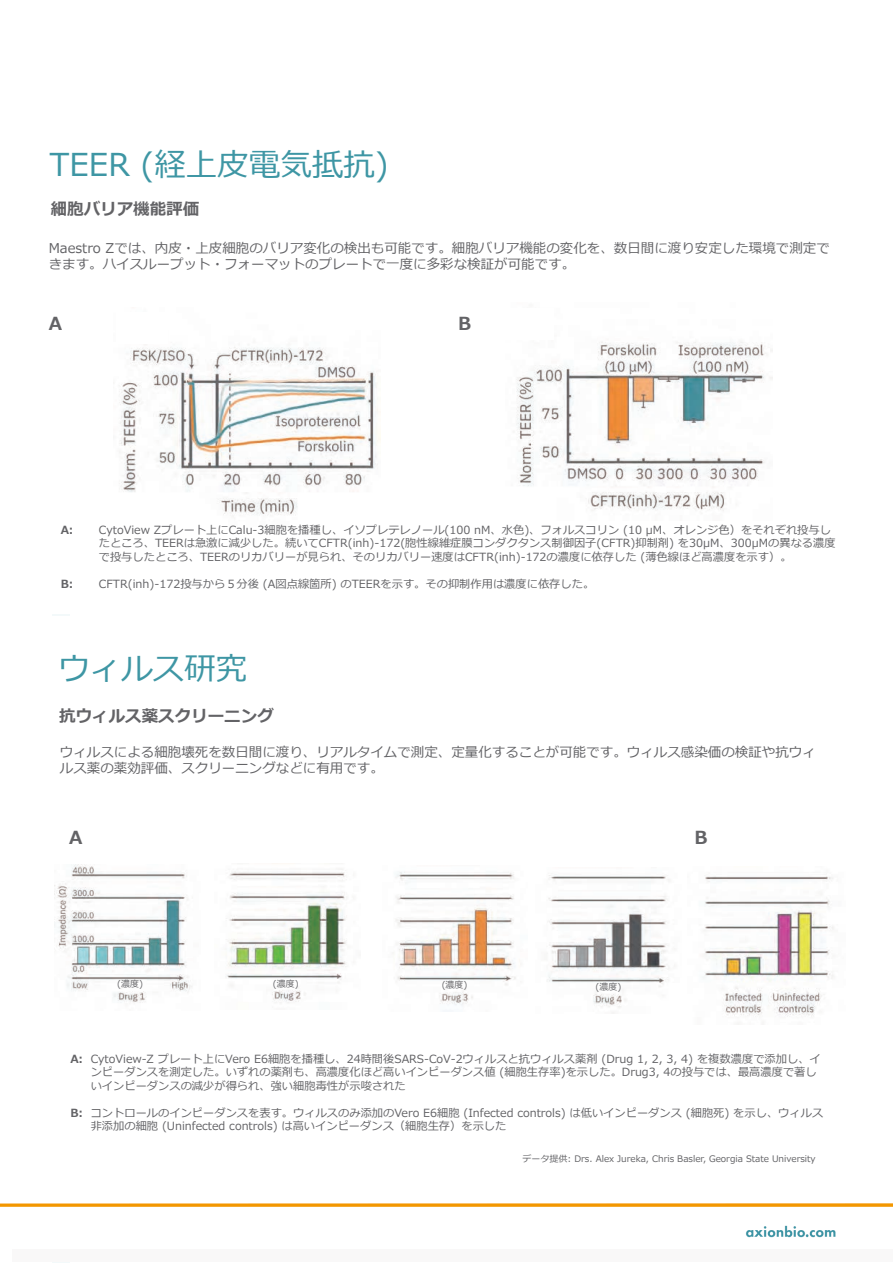
<style>
.page{position:relative;width:893px;height:1263px;background:#fff}
.page>*{position:absolute;margin:0;border:0;box-sizing:border-box;transform-origin:0 0}
.t1{font:31.5px "Meiryo";color:#3e96a4}
.t2{font:700 16.5px "Meiryo";color:#636366}
.t3{font:13.5px/16.2px "Meiryo";color:#636366}
.t4{font:11.25px/13.5px "Meiryo";color:#636366}
.t5{font:700 11.25px "Meiryo";color:#636366}
.t6{font:9px "Meiryo";color:#636366}
</style>
<div class="page">
<svg style="left:52px;top:1262px;width:18px;height:1px"></svg>
<div style="left:13px;top:1249px;width:880px;height:12px;background:#f9f8f8"></div>
<img style="left:0;top:1203px;width:893px;height:35px">
<svg style="left:52px;top:614px;width:18px;height:2px"></svg>
<img style="left:119px;top:347px;width:262px;height:170px">
<img style="left:517px;top:342px;width:256px;height:169px">
<img style="left:54px;top:864px;width:138px;height:139px">
<img style="left:226px;top:869px;width:121px;height:134px">
<img style="left:393px;top:872px;width:123px;height:133px">
<img style="left:547px;top:875px;width:123px;height:138px">
<img style="left:703px;top:876px;width:131px;height:148px">
<h1 class="t1" style="left:49px;top:143px;width:341px">TEER (経上皮電気抵抗)</h1>
<h2 class="t2" style="left:51px;top:198px;width:150px">細胞バリア機能評価</h2>
<p class="t3" style="left:49px;top:241px;width:783px">Maestro Zでは、内皮・上皮細胞のバリア変化の検出も可能です。細胞バリア機能の変化を、数日間に渡り安定した環境で測定できます。ハイスループット・フォーマットのプレートで一度に多彩な検証が可能です。</p>
<p class="t5" style="left:61px;top:522px;width:14px">A:</p>
<p class="t5" style="left:61px;top:576px;width:14px">B:</p>
<p class="t4" style="left:99px;top:523px;width:738px">CytoView Zプレート上にCalu-3細胞を播種し、イソプレテレノール(100 nM、水色)、フォルスコリン (10 μM、オレンジ色）をそれぞれ投与したところ、TEERは急激に減少した。続いてCFTR(inh)-172(胞性線維症膜コンダクタンス制御因子(CFTR)抑制剤) を30μM、300μMの異なる濃度で投与したところ、TEERのリカバリーが見られ、そのリカバリー速度はCFTR(inh)-172の濃度に依存した (薄色線ほど高濃度を示す）。</p>
<p class="t4" style="left:99px;top:577px;width:497px">CFTR(inh)-172投与から５分後 (A図点線箇所) のTEERを示す。その抑制作用は濃度に依存した。</p>
<h1 class="t1" style="left:58px;top:646px;width:190px">ウィルス研究</h1>
<h2 class="t2" style="left:59px;top:704px;width:216px">抗ウィルス薬スクリーニング</h2>
<p class="t3" style="left:60px;top:745px;width:757px">ウィルスによる細胞壊死を数日間に渡り、リアルタイムで測定、定量化することが可能です。ウィルス感染価の検証や抗ウィルス薬の薬効評価、スクリーニングなどに有用です。</p>
<p class="t6" style="left:117px;top:977px;width:27px">(濃度)</p>
<p class="t6" style="left:273px;top:977px;width:27px">(濃度)</p>
<p class="t6" style="left:442px;top:979px;width:27px">(濃度)</p>
<p class="t6" style="left:596px;top:981px;width:27px">(濃度)</p>
<p class="t5" style="left:70px;top:1051px;width:14px">A:</p>
<p class="t5" style="left:70px;top:1105px;width:14px">B:</p>
<p class="t4" style="left:91px;top:1052px;width:732px">CytoView-Z プレート上にVero E6細胞を播種し、24時間後SARS-CoV-2ウィルスと抗ウィルス薬剤 (Drug 1, 2, 3, 4) を複数濃度で添加し、インピーダンスを測定した。いずれの薬剤も、高濃度化ほど高いインピーダンス値 (細胞生存率)を示した。Drug3, 4の投与では、最高濃度で著しいインピーダンスの減少が得られ、強い細胞毒性が示唆された</p>
<p class="t4" style="left:91px;top:1106px;width:734px">コントロールのインピーダンスを表す。ウィルスのみ添加のVero E6細胞 (Infected controls) は低いインピーダンス (細胞死) を示し、ウィルス非添加の細胞 (Uninfected controls) は高いインピーダンス（細胞生存）を示した</p>
<p class="t6" style="left:523px;top:1152px;width:295px">データ提供: Drs. Alex Jureka, Chris Basler, Georgia State University</p>
</div>
